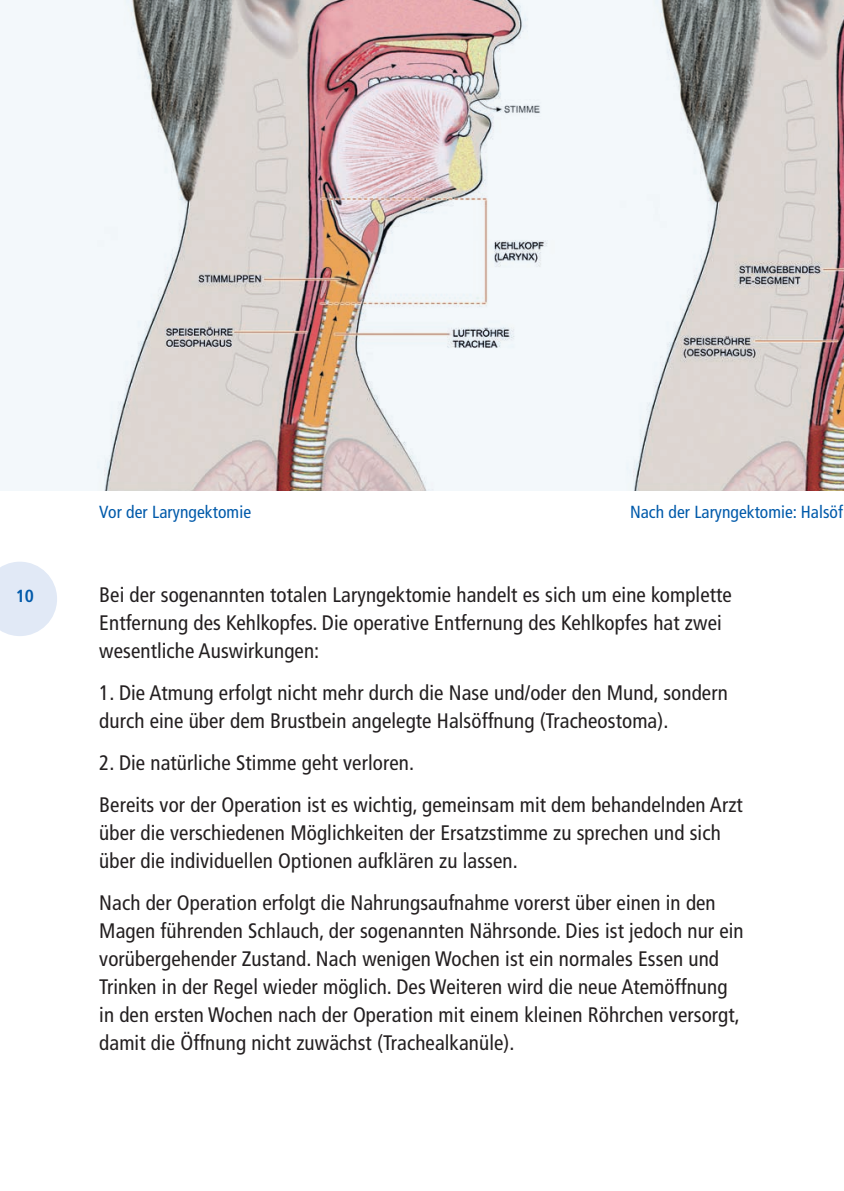
<style>
.page{position:relative;width:844px;height:1191px;background:#fff}
.page>*{position:absolute;margin:0;border:0;box-sizing:border-box;transform-origin:0 0}
.t1{font:condensed 21px/28px "Frutiger";letter-spacing:.005em;color:#231f20}
.t2{font:condensed 17.5px "Frutiger";letter-spacing:.005em;color:#015aaa}
.t3{font:700 condensed 17.5px "Frutiger";color:#015aaa}
</style>
<div class="page">
<svg style="left:0;top:0;width:843px;height:490px"></svg>
<svg style="left:0;top:562px;width:57px;height:74px"></svg>
<p class="t3" style="left:16px;top:586px;width:20px">10</p>
<p class="t2" style="left:99px;top:501px;width:153px">Vor der Laryngektomie</p>
<p class="t2" style="left:630px;top:501px;width:214px">Nach der Laryngektomie: Halsöf</p>
<p class="t1" style="left:99px;top:581px;width:634px">Bei der sogenannten totalen Laryngektomie handelt es sich um eine komplette<br>Entfernung des Kehlkopfes. Die operative Entfernung des Kehlkopfes hat zwei wesentliche Auswirkungen:</p>
<p class="t1" style="left:99px;top:679px;width:630px">1. Die Atmung erfolgt nicht mehr durch die Nase und/oder den Mund, sondern durch eine über dem Brustbein angelegte Halsöffnung (Tracheostoma).</p>
<p class="t1" style="left:99px;top:742px;width:645px;line-height:42px">2. Die natürliche Stimme geht verloren.<br>Bereits vor der Operation ist es wichtig, gemeinsam mit dem behandelnden Arzt</p>
<p class="t1" style="left:99px;top:819px;width:623px">über die verschiedenen Möglichkeiten der Ersatzstimme zu sprechen und sich über die individuellen Optionen aufklären zu lassen.</p>
<p class="t1" style="left:99px;top:889px;width:645px">Nach der Operation erfolgt die Nahrungsaufnahme vorerst über einen in den Magen führenden Schlauch, der sogenannten Nährsonde. Dies ist jedoch nur ein vorübergehender Zustand. Nach wenigen Wochen ist ein normales Essen und Trinken in der Regel wieder möglich. Des Weiteren wird die neue Atemöffnung in den ersten Wochen nach der Operation mit einem kleinen Röhrchen versorgt, damit die Öffnung nicht zuwächst (Trachealkanüle).</p>
</div>
